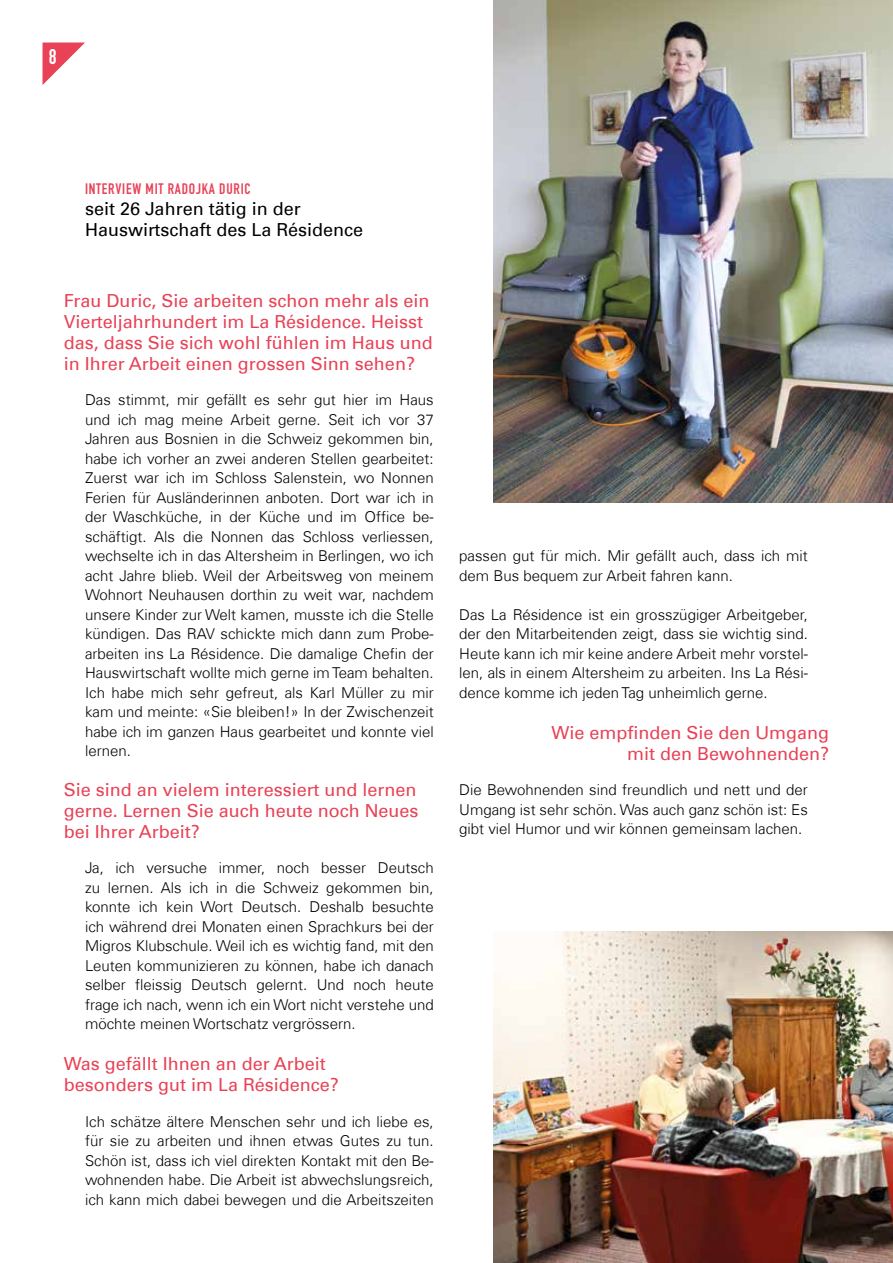
<style>
.page{position:relative;width:893px;height:1263px;background:#fff}
.page>*{position:absolute;margin:0;border:0;box-sizing:border-box;transform-origin:0 0}
.t1{font:21px "DIN Engschrift Std";color:#fff}
.t2{font:18px/21px "Univers Com 55 Roman";color:#e94155}
.t3{font:18px/21px "Univers Com 55 Roman";color:#000}
.t4{font:300 15px/19.5px "Univers Com 45";color:#000;text-align:justify}
.t5{font:15px "DIN Engschrift Std";letter-spacing:.05em;color:#e94155}
</style>
<div class="page">
<svg style="left:43px;top:43px;width:42px;height:42px"></svg>
<img style="left:493px;top:0;width:400px;height:502px">
<img style="left:493px;top:932px;width:400px;height:331px">
<h1 class="t1" style="left:49px;top:44px;width:9px">8</h1>
<p class="t5" style="left:85px;top:179px;width:167px">INTERVIEW MIT RADOJKA DURIC</p>
<p class="t3" style="left:85px;top:198px;width:280px">seit 26 Jahren tätig in der<br>Hauswirtschaft des La Résidence</p>
<p class="t2" style="left:64px;top:290px;width:371px">Frau Duric, Sie arbeiten schon mehr als ein Vierteljahrhundert im La Résidence. Heisst das, dass Sie sich wohl fühlen im Haus und in Ihrer Arbeit einen grossen Sinn sehen?</p>
<p class="t4" style="left:85px;top:390px;width:350px">Das stimmt, mir gefällt es sehr gut hier im Haus und ich mag meine Arbeit gerne. Seit ich vor 37<br>Jahren aus Bosnien in die Schweiz gekommen bin, habe ich vorher an zwei anderen Stellen gearbeitet:<br>Zuerst war ich im Schloss Salenstein, wo Nonnen Ferien für Ausländerinnen anboten. Dort war ich in der Waschküche, in der Küche und im Office be&shy;schäftigt. Als die Nonnen das Schloss verliessen, wechselte ich in das Altersheim in Berlingen, wo ich acht Jahre blieb. Weil der Arbeitsweg von meinem Wohnort Neuhausen dorthin zu weit war, nachdem unsere Kinder zur Welt kamen, musste ich die Stelle kündigen. Das RAV schickte mich dann zum Probe&shy;arbeiten ins La Résidence. Die damalige Chefin der Hauswirtschaft wollte mich gerne im Team behalten.<br>Ich habe mich sehr gefreut, als Karl Müller zu mir kam und meinte: «Sie bleiben!» In der Zwischenzeit habe ich im ganzen Haus gearbeitet und konnte viel lernen.</p>
<p class="t2" style="left:64px;top:779px;width:356px;text-align:justify">Sie sind an vielem interessiert und lernen gerne. Lernen Sie auch heute noch Neues bei Ihrer Arbeit?</p>
<p class="t4" style="left:85px;top:858px;width:350px">Ja, ich versuche immer, noch besser Deutsch zu lernen. Als ich in die Schweiz gekommen bin, konnte ich kein Wort Deutsch. Deshalb besuchte ich während drei Monaten einen Sprachkurs bei der Migros Klubschule. Weil ich es wichtig fand, mit den Leuten kommunizieren zu können, habe ich danach selber fleissig Deutsch gelernt. Und noch heute frage ich nach, wenn ich ein Wort nicht verstehe und möchte meinen Wortschatz vergrössern.</p>
<p class="t2" style="left:64px;top:1053px;width:277px">Was gefällt Ihnen an der Arbeit besonders gut im La Résidence?</p>
<p class="t4" style="left:85px;top:1111px;width:350px">Ich schätze ältere Menschen sehr und ich liebe es, für sie zu arbeiten und ihnen etwas Gutes zu tun.<br>Schön ist, dass ich viel direkten Kontakt mit den Be&shy;wohnenden habe. Die Arbeit ist abwechslungsreich, ich kann mich dabei bewegen und die Arbeitszeiten</p>
<p class="t4" style="left:459px;top:546px;width:350px">passen gut für mich. Mir gefällt auch, dass ich mit dem Bus bequem zur Arbeit fahren kann.</p>
<p class="t4" style="left:459px;top:604px;width:350px">Das La Résidence ist ein grosszügiger Arbeitgeber, der den Mitarbeitenden zeigt, dass sie wichtig sind.<br>Heute kann ich mir keine andere Arbeit mehr vorstel&shy;len, als in einem Altersheim zu arbeiten. Ins La Rési&shy;dence komme ich jeden Tag unheimlich gerne.</p>
<p class="t2" style="left:551px;top:722px;width:279px;text-align:right">Wie empfinden Sie den Umgang mit den Bewohnenden?</p>
<p class="t4" style="left:459px;top:780px;width:350px">Die Bewohnenden sind freundlich und nett und der Umgang ist sehr schön. Was auch ganz schön ist: Es gibt viel Humor und wir können gemeinsam lachen.</p>
</div>
